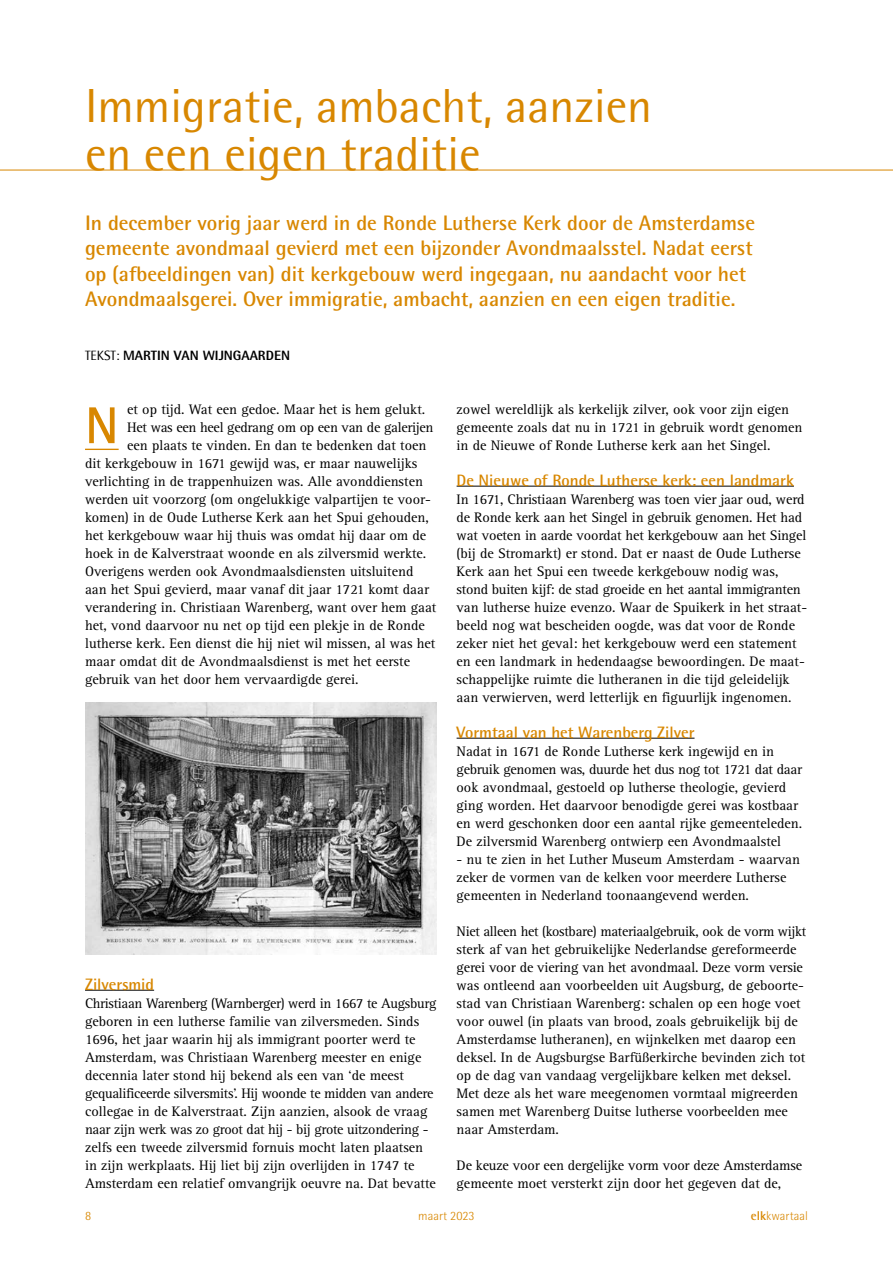
<style>
.page{position:relative;width:893px;height:1263px;background:#fff}
.page>*{position:absolute;margin:0;border:0;box-sizing:border-box;transform-origin:0 0}
.t1{font:700 51.9px "Rotis Sans Serif Std";color:#d88700}
.t2{font:48px/48px "AT Rotis Semi Sans";color:#d88700}
.t3{font:700 21px/25.5px "Rotis Semi Sans Std";color:#d88700}
.t4{font:700 16.5px "Rotis Semi Sans Std";color:#d88700}
.t5{font:14.25px/18px "Rotis Serif Std";color:#000}
.t6{font:14.25px "Rotis Serif Std";letter-spacing:-.02em;color:#000}
.t7{font:800 13.5px "Rotis Semi Sans Std";color:#000}
.t8{font:300 12.75px "Rotis Semi Sans Std";color:#d88700}
.s1{font-family:"AT Rotis Semi Sans";font-weight:400}
.s2{font-weight:700}
</style>
<div class="page">
<hr style="left:85px;top:990px;width:69px;height:1px;background:#000">
<hr style="left:457px;top:486px;width:337px;height:1px;background:#000">
<hr style="left:457px;top:738px;width:237px;height:1px;background:#000">
<hr style="left:0;top:170px;width:893px;height:1px;background:#d88700">
<hr style="left:85px;top:449px;width:34px;height:1px;background:#d88700">
<img style="left:85px;top:702px;width:351px;height:252px">
<h2 class="t2" style="left:85px;top:82px;width:569px">Immigratie, ambacht, aanzien en een eigen traditie</h2>
<p class="t3" style="left:85px;top:209px;width:672px">In december vorig jaar werd in de Ronde Lutherse Kerk door de Amsterdamse gemeente avondmaal gevierd met een bijzonder Avondmaalsstel. Nadat eerst op (afbeeldingen van) dit kerkgebouw werd ingegaan, nu aandacht voor het Avondmaalsgerei. Over immigratie, ambacht, aanzien en een eigen traditie.</p>
<p class="t7" style="left:85px;top:347px;width:206px"><span class="s1">TEKST:</span> MARTIN VAN WIJNGAARDEN</p>
<p class="t5" style="left:127px;top:401px;width:300px">et op tijd. Wat een gedoe. Maar het is hem gelukt.</p>
<p class="t6" style="left:127px;top:419px;width:308px">Het was een heel gedrang om op een van de galerijen</p>
<p class="t5" style="left:127px;top:437px;width:301px">een plaats te vinden. En dan te bedenken dat toen</p>
<p class="t5" style="left:85px;top:455px;width:334px">dit kerkgebouw in 1671 gewijd was, er maar nauwelijks</p>
<p class="t5" style="left:85px;top:473px;width:339px">verlichting in de trappenhuizen was. Alle avonddiensten</p>
<p class="t5" style="left:85px;top:491px;width:347px">werden uit voorzorg (om ongelukkige valpartijen te voor-</p>
<p class="t5" style="left:85px;top:509px;width:345px">komen) in de Oude Lutherse Kerk aan het Spui gehouden,</p>
<p class="t5" style="left:85px;top:527px;width:343px">het kerkgebouw waar hij thuis was omdat hij daar om de</p>
<p class="t5" style="left:85px;top:545px;width:343px">hoek in de Kalverstraat woonde en als zilversmid werkte.</p>
<p class="t5" style="left:85px;top:563px;width:330px">Overigens werden ook Avondmaalsdiensten uitsluitend</p>
<p class="t5" style="left:85px;top:581px;width:345px">aan het Spui gevierd, maar vanaf dit jaar 1721 komt daar</p>
<p class="t5" style="left:85px;top:599px;width:353px">verandering in. Christiaan Warenberg, want over hem gaat</p>
<p class="t5" style="left:85px;top:617px;width:341px">het, vond daarvoor nu net op tijd een plekje in de Ronde</p>
<p class="t5" style="left:85px;top:635px;width:352px">lutherse kerk. Een dienst die hij niet wil missen, al was het</p>
<p class="t5" style="left:85px;top:653px;width:326px">maar omdat dit de Avondmaalsdienst is met het eerste</p>
<p class="t5" style="left:85px;top:671px;width:275px">gebruik van het door hem vervaardigde gerei.</p>
<h1 class="t1" style="left:85px;top:393px;width:35px">N</h1>
<p class="t4" style="left:85px;top:974px;width:71px">Zilversmid</p>
<p class="t5" style="left:85px;top:995px;width:353px">Christiaan Warenberg (Warnberger) werd in 1667 te Augsburg geboren in een lutherse familie van zilversmeden. Sinds 1696, het jaar waarin hij als immigrant poorter werd te Amsterdam, was Christiaan Warenberg meester en enige decennia later stond hij bekend als een van ‘de meest gequalificeerde silversmits’. Hij woonde te midden van andere collegae in de Kalverstraat. Zijn aanzien, alsook de vraag naar zijn werk was zo groot dat hij - bij grote uitzondering - zelfs een tweede zilversmid fornuis mocht laten plaatsen in zijn werkplaats. Hij liet bij zijn overlijden in 1747 te Amsterdam een relatief omvangrijk oeuvre na. Dat bevatte</p>
<p class="t5" style="left:457px;top:401px;width:347px">zowel wereldlijk als kerkelijk zilver, ook voor zijn eigen gemeente zoals dat nu in 1721 in gebruik wordt genomen in de Nieuwe of Ronde Lutherse kerk aan het Singel.</p>
<p class="t4" style="left:457px;top:470px;width:339px">De Nieuwe of Ronde Lutherse kerk: een landmark</p>
<p class="t5" style="left:457px;top:491px;width:352px">In 1671, Christiaan Warenberg was toen vier jaar oud, werd de Ronde kerk aan het Singel in gebruik genomen. Het had wat voeten in aarde voordat het kerkgebouw aan het Singel (bij de Stromarkt) er stond. Dat er naast de Oude Lutherse Kerk aan het Spui een tweede kerkgebouw nodig was, stond buiten kijf: de stad groeide en het aantal immigranten van lutherse huize evenzo. Waar de Spuikerk in het straat&shy;beeld nog wat bescheiden oogde, was dat voor de Ronde zeker niet het geval: het kerkgebouw werd een statement en een landmark in hedendaagse bewoordingen. De maat&shy;schappelijke ruimte die lutheranen in die tijd geleidelijk aan verwierven, werd letterlijk en figuurlijk ingenomen.</p>
<p class="t4" style="left:457px;top:722px;width:239px">Vormtaal van het Warenberg Zilver</p>
<p class="t5" style="left:457px;top:743px;width:347px">Nadat in 1671 de Ronde Lutherse kerk ingewijd en in gebruik genomen was, duurde het dus nog tot 1721 dat daar ook avondmaal, gestoeld op lutherse theologie, gevierd ging worden. Het daarvoor benodigde gerei was kostbaar en werd geschonken door een aantal rijke gemeenteleden.<br>De zilversmid Warenberg ontwierp een Avondmaalstel</p>
<p class="t5" style="left:457px;top:851px;width:345px">- nu te zien in het Luther Museum Amsterdam - waarvan zeker de vormen van de kelken voor meerdere Lutherse gemeenten in Nederland toonaangevend werden.</p>
<p class="t5" style="left:457px;top:923px;width:351px">Niet alleen het (kostbare) materiaalgebruik, ook de vorm wijkt sterk af van het gebruikelijke Nederlandse gereformeerde gerei voor de viering van het avondmaal. Deze vorm versie was ontleend aan voorbeelden uit Augsburg, de geboorte&shy;stad van Christiaan Warenberg: schalen op een hoge voet voor ouwel (in plaats van brood, zoals gebruikelijk bij de Amsterdamse lutheranen), en wijnkelken met daarop een deksel. In de Augsburgse Barfüßerkirche bevinden zich tot op de dag van vandaag vergelijkbare kelken met deksel.<br>Met deze als het ware meegenomen vormtaal migreerden samen met Warenberg Duitse lutherse voorbeelden mee naar Amsterdam.</p>
<p class="t5" style="left:457px;top:1157px;width:347px">De keuze voor een dergelijke vorm voor deze Amsterdamse gemeente moet versterkt zijn door het gegeven dat de,</p>
<p class="t8" style="left:85px;top:1208px;width:8px">8</p>
<p class="t8" style="left:418px;top:1208px;width:58px">maart 2023</p>
<p class="t8" style="left:751px;top:1208px;width:59px"><span class="s2">elk</span>kwartaal</p>
</div>
